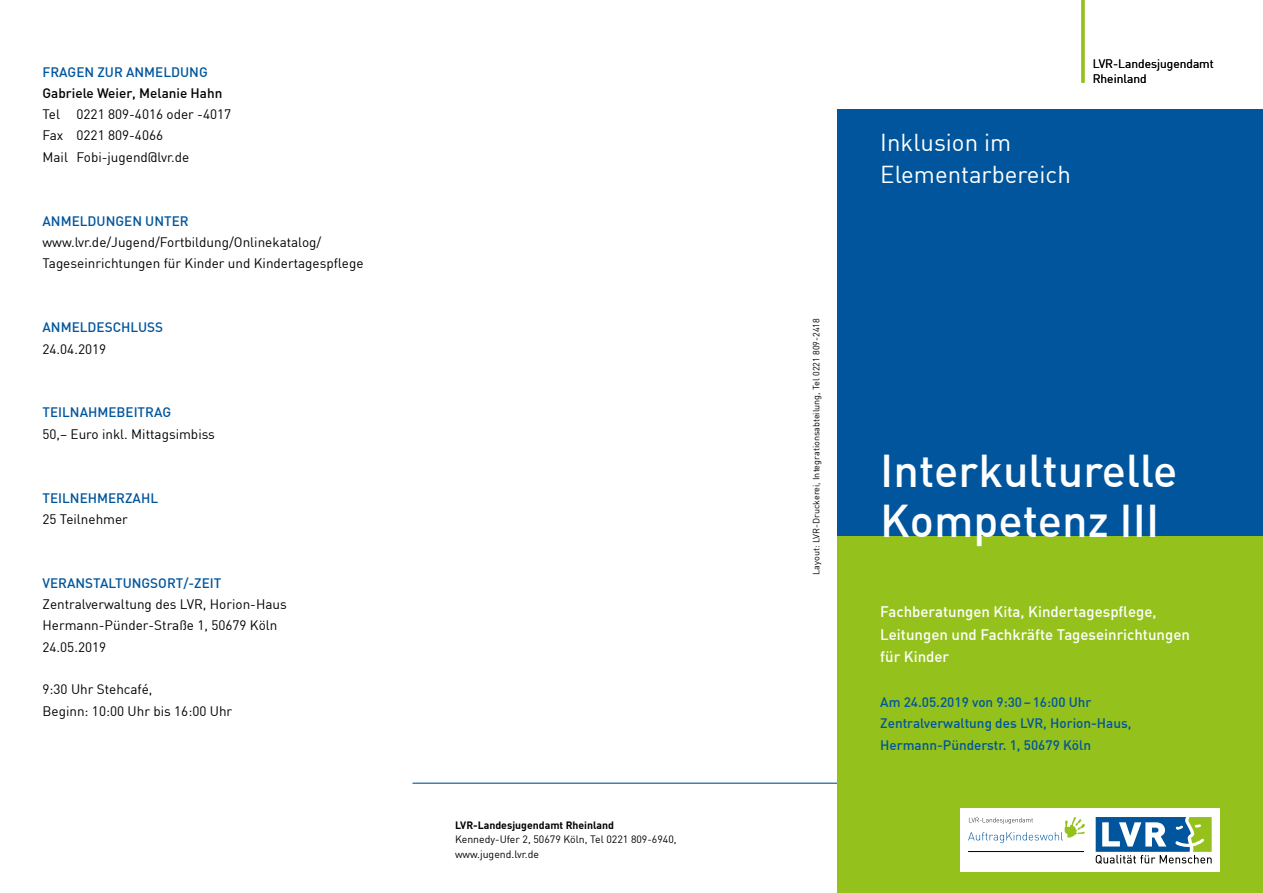
<style>
.page{position:relative;width:1263px;height:893px;background:#fff}
.page>*{position:absolute;margin:0;border:0;box-sizing:border-box;transform-origin:0 0}
.t1{font:500 45px/49.5px "DIN";color:#fff}
.t2{font:24px/32px "DIN";color:#fff}
.t3{font:500 15px/22.5px "DIN";color:#fff}
.t4{font:13.5px/21.3px "DIN";color:#000}
.t5{font:500 13.5px/21.3px "DIN";color:#00559d}
.t6{font:500 13.5px "DIN";color:#000}
.t7{font:12px/14.9px "DIN";color:#000}
.t8{font:10.5px/14.9px "DIN";color:#000}
.t9{font:700 10.5px "DIN";color:#000}
.t10{font:9px "DIN";color:#000}
</style>
<div class="page">
<hr style="left:412px;top:783px;width:426px;height:1px;background:#00559d">
<div style="left:838px;top:109px;width:425px;height:427px;background:#00559d"></div>
<div style="left:838px;top:536px;width:425px;height:357px;background:#94c11c"></div>
<div style="left:960px;top:808px;width:259px;height:64px;background:#fff"></div>
<svg style="left:1096px;top:817px;width:116px;height:47px"></svg>
<svg style="left:968px;top:817px;width:117px;height:26px"></svg>
<hr style="left:968px;top:851px;width:116px;height:1px;background:#000">
<hr style="left:1081px;top:0;width:3px;height:83px;background:#94c11c">
<p class="t5" style="left:43px;top:61px;width:167px">FRAGEN ZUR ANMELDUNG</p>
<p class="t6" style="left:43px;top:84px;width:181px">Gabriele Weier, Melanie Hahn</p>
<p class="t4" style="left:43px;top:103px;width:190px">Tel 0221 809-4016 oder -4017<br>Fax 0221 809-4066<br>Mail Fobi-jugend@lvr.de</p>
<p class="t5" style="left:43px;top:210px;width:148px">ANMELDUNGEN UNTER</p>
<p class="t4" style="left:43px;top:231px;width:323px">www.lvr.de/Jugend/Fortbildung/Onlinekatalog/<br>Tageseinrichtungen für Kinder und Kindertagespflege</p>
<p class="t5" style="left:43px;top:316px;width:122px">ANMELDESCHLUSS</p>
<p class="t4" style="left:43px;top:338px;width:65px">24.04.2019</p>
<p class="t5" style="left:43px;top:401px;width:130px">TEILNAHMEBEITRAG</p>
<p class="t4" style="left:43px;top:423px;width:174px">50,– Euro inkl. Mittagsimbiss</p>
<p class="t5" style="left:43px;top:487px;width:117px">TEILNEHMERZAHL</p>
<p class="t4" style="left:43px;top:508px;width:87px">25 Teilnehmer</p>
<p class="t5" style="left:43px;top:572px;width:180px">VERANSTALTUNGSORT/-ZEIT</p>
<p class="t4" style="left:43px;top:593px;width:246px">Zentralverwaltung des LVR, Horion-Haus<br>Hermann-Pünder-Straße 1, 50679 Köln<br>24.05.2019</p>
<p class="t4" style="left:43px;top:679px;width:191px">9:30 Uhr Stehcafé,<br>Beginn: 10:00 Uhr bis 16:00 Uhr</p>
<p class="t9" style="left:455px;top:818px;width:161px">LVR-Landesjugendamt Rheinland</p>
<p class="t8" style="left:455px;top:832px;width:223px">Kennedy-Ufer 2, 50679 Köln, Tel 0221 809-6940, www.jugend.lvr.de</p>
<p class="t10" style="left:811px;top:575px;width:258px;rotate:-90deg">Layout: LVR-Druckerei, Integrationsabteilung, Tel 0221 809-2418</p>
<h2 class="t2" style="left:880px;top:126px;width:192px">Inklusion im<br>Elementarbereich</h2>
<p class="t7" style="left:1093px;top:56px;width:123px">LVR-Landesjugendamt<br>Rheinland</p>
<h1 class="t1" style="left:880px;top:445px;width:298px">Interkulturelle<br>Kompetenz III</h1>
<p class="t3" style="left:880px;top:600px;width:311px">Fachberatungen Kita, Kindertagespflege,<br>Leitungen und Fachkräfte Tageseinrichtungen für Kinder</p>
<p class="t5" style="left:880px;top:691px;width:253px">Am 24.05.2019 von 9:30–16:00 Uhr<br>Zentralverwaltung des LVR, Horion-Haus,<br>Hermann-Pünderstr. 1, 50679 Köln</p>
</div>
